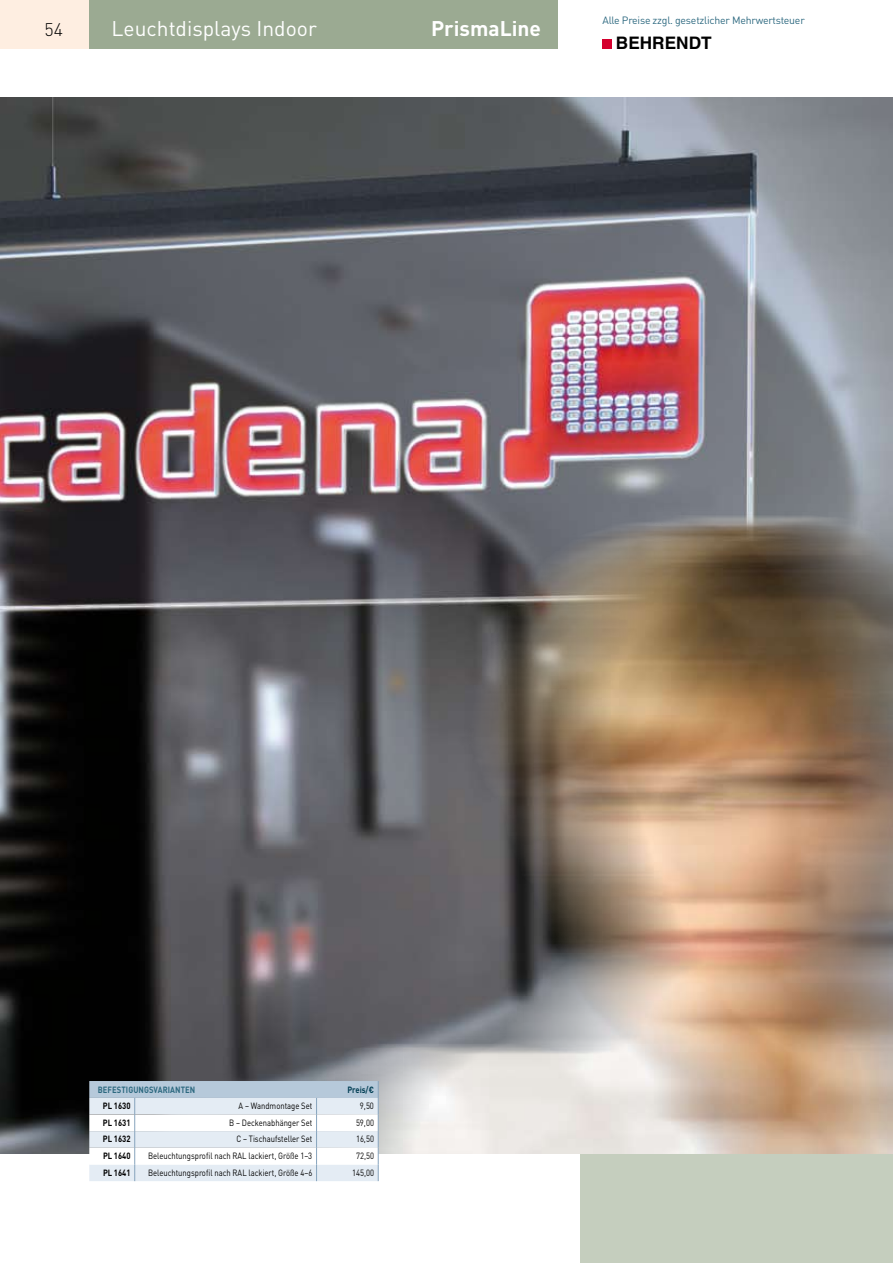
<style>
.page{position:relative;width:893px;height:1263px;background:#fff}
.page>*{position:absolute;margin:0;border:0;box-sizing:border-box;transform-origin:0 0}
.t1{font:21px "DIN Pro";color:#fff}
.t2{font:700 21px "DIN Pro";color:#fff}
.t3{font:300 18px "DIN Pro";color:#000}
.t4{font:700 17.25px "Helvetica LT Std";color:#000}
.t5{font:10.5px "DIN Pro";letter-spacing:-.02em;color:#2d6980}
.t6{font:9px "DIN Pro";color:#000;scale:.85 1}
.t7{font:700 9px "DIN Pro";color:#000;scale:.85 1}
.t8{font:700 9px "DIN Pro";letter-spacing:.01em;color:#2d6980;scale:.85 1}
.t9{font:700 9px "DIN Pro";color:#003d53;scale:.85 1}
</style>
<div class="page">
<div style="left:603px;top:39px;width:9px;height:10px;background:#d5002e"></div>
<div style="left:0;top:0;width:89px;height:49px;background:#feeee1"></div>
<div style="left:89px;top:0;width:469px;height:49px;background:#9baa92"></div>
<div style="left:580px;top:534px;width:313px;height:729px;background:#c5cebe"></div>
<img style="left:0;top:97px;width:893px;height:1057px">
<img style="left:180px;top:449px;width:713px;height:705px">
<svg style="left:89px;top:1081px;width:290px;height:100px"></svg>
<h2 class="t3" style="left:45px;top:18px;width:20px">54</h2>
<h1 class="t1" style="left:112px;top:15px;width:207px">Leuchtdisplays Indoor</h1>
<h1 class="t2" style="left:431px;top:15px;width:112px">PRISMALINE</h1>
<p class="t5" style="left:602px;top:13px;width:204px">Alle Preise zzgl. gesetzlicher Mehrwertsteuer</p>
<h3 class="t4" style="left:616px;top:32px;width:97px">BEHRENDT</h3>
<p class="t8" style="left:98px;top:1083px;width:116px">BEFESTIGUNGSVARIANTEN</p>
<p class="t9" style="left:347px;top:1083px;width:33px">PREIS/€</p>
<p class="t7" style="left:103px;top:1100px;width:34px">PL 1630</p>
<p class="t6" style="left:239px;top:1100px;width:88px">A – Wandmontage Set</p>
<p class="t6" style="left:360px;top:1100px;width:18px">9,50</p>
<p class="t7" style="left:103px;top:1116px;width:34px">PL 1631</p>
<p class="t6" style="left:229px;top:1116px;width:99px">B – Deckenabhänger Set</p>
<p class="t6" style="left:356px;top:1116px;width:23px">59,00</p>
<p class="t7" style="left:103px;top:1133px;width:34px">PL 1632</p>
<p class="t6" style="left:236px;top:1133px;width:91px">C – Tischaufsteller Set</p>
<p class="t6" style="left:356px;top:1133px;width:23px">16,50</p>
<p class="t7" style="left:103px;top:1150px;width:34px">PL 1640</p>
<p class="t6" style="left:148px;top:1150px;width:195px">Beleuchtungsprofil nach RAL lackiert, Größe 1–3</p>
<p class="t6" style="left:356px;top:1150px;width:23px">72,50</p>
<p class="t7" style="left:103px;top:1166px;width:34px">PL 1641</p>
<p class="t6" style="left:148px;top:1166px;width:195px">Beleuchtungsprofil nach RAL lackiert, Größe 4–6</p>
<p class="t6" style="left:352px;top:1166px;width:27px">145,00</p>
</div>
